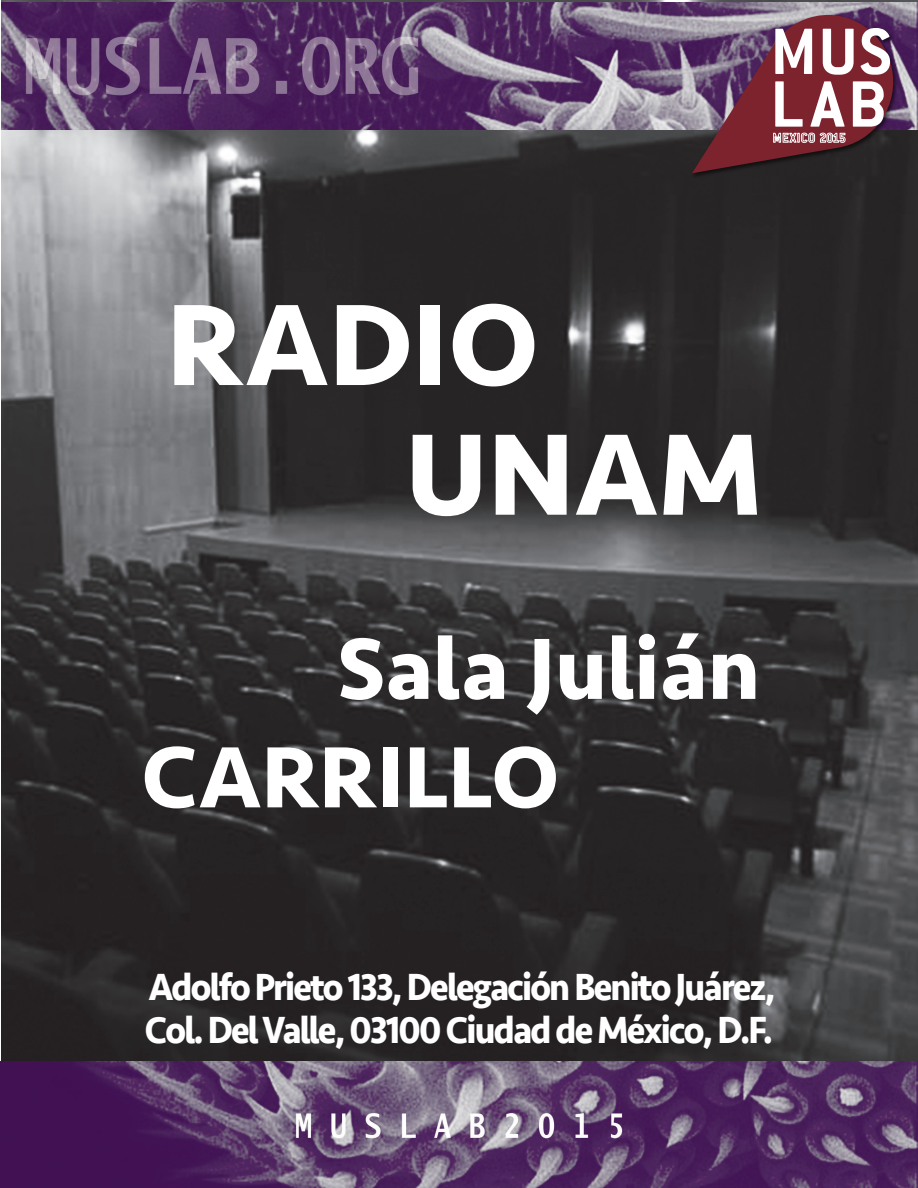
<style>
.page{position:relative;width:918px;height:1188px;background:#fff}
.page>*{position:absolute;margin:0;border:0;box-sizing:border-box;transform-origin:0 0}
.t1{font:700 120px "Seravek";color:#fff}
.t2{font:700 90px "Seravek";color:#fff}
.t3{font:700 71.85px/52.7px "Conduit ITC";letter-spacing:.04em;color:#fff}
.t4{font:700 38.85px "Seravek";letter-spacing:-.05em;color:#fff;scale:.93 1}
</style>
<div class="page">
<img style="left:1px;top:0;width:917px;height:1062px">
<img style="left:1px;top:2px;width:917px;height:127px">
<img style="left:690px;top:12px;width:210px;height:168px">
<svg style="left:692px;top:6px;width:210px;height:167px;background:#703a4b"></svg>
<img style="left:0;top:1062px;width:918px;height:126px">
<p class="t3" style="left:770px;top:24px;width:123px">MUS<br>LAB</p>
<p class="t1" style="left:167px;top:249px;width:373px">RADIO</p>
<p class="t1" style="left:405px;top:379px;width:359px">UNAM</p>
<p class="t2" style="left:337px;top:597px;width:424px">Sala Julián</p>
<p class="t2" style="left:142px;top:705px;width:419px">CARRILLO</p>
<p class="t4" style="left:148px;top:956px;width:676px">Adolfo Prieto 133, Delegación Benito Juárez,</p>
<p class="t4" style="left:145px;top:999px;width:677px">Col. Del Valle, 03100 Ciudad de México, D.F.</p>
</div>
